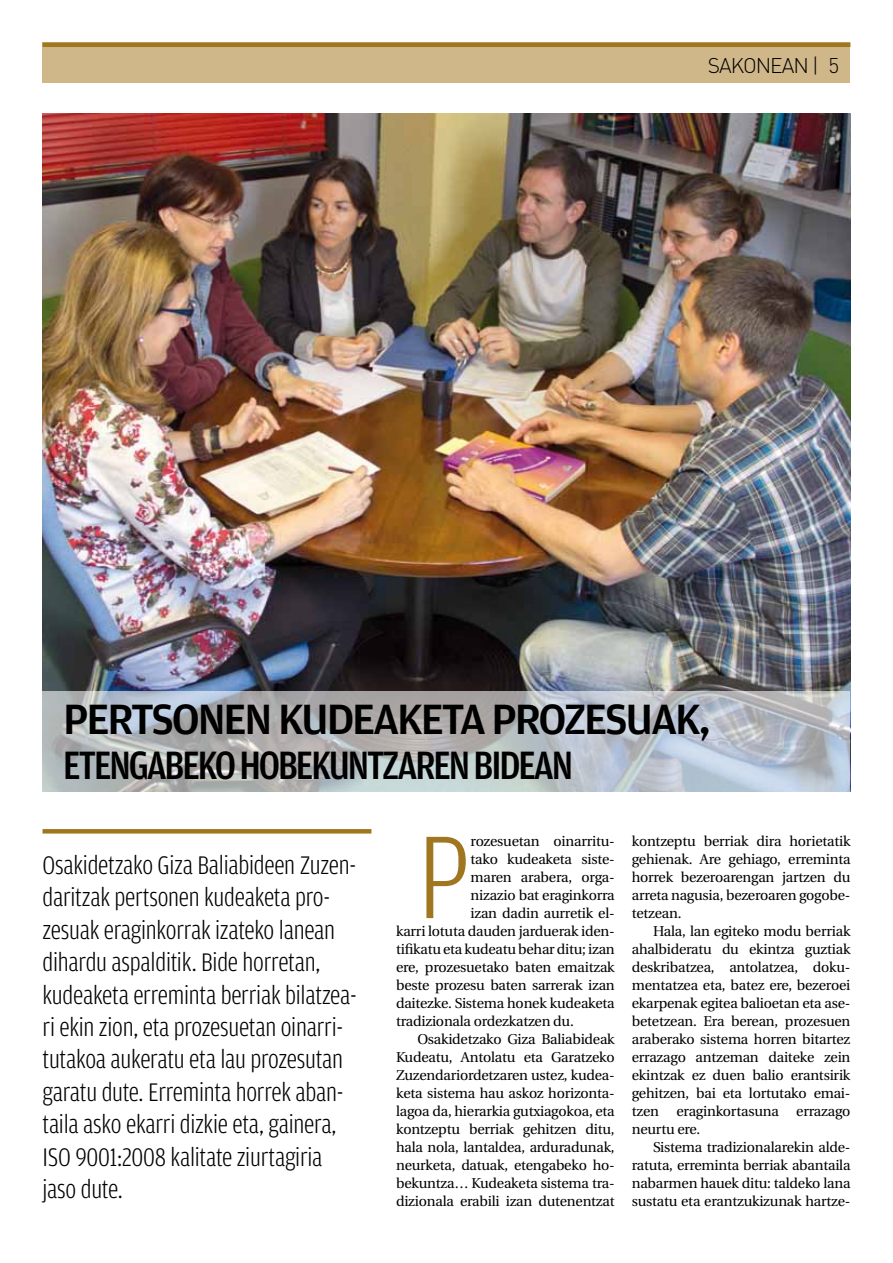
<style>
.page{position:relative;width:893px;height:1263px;background:#fff}
.page>*{position:absolute;margin:0;border:0;box-sizing:border-box;transform-origin:0 0}
.t1{font:300 124.8px "Amplitude Cond";color:#a07720}
.t2{font:500 45px "Amplitude";letter-spacing:-.05em;color:#000}
.t3{font:500 42px "Amplitude Cond";letter-spacing:-.05em;color:#000}
.t4{font:300 27px/32.4px "Amplitude Cond";letter-spacing:-.01em;color:#000}
.t5{font:300 21px "DIN";letter-spacing:-.05em;color:#000}
.t6{font:14.25px/18px "Utopia";letter-spacing:-.015em;color:#000;text-align:justify}
</style>
<div class="page">
<div style="left:43px;top:43px;width:807px;height:40px;background:#d0b789"></div>
<hr style="left:43px;top:43px;width:807px;height:4px;background:#a07720">
<img style="left:43px;top:113px;width:807px;height:578px">
<svg style="left:43px;top:829px;width:328px;height:4px"></svg>
<svg style="left:43px;top:691px;width:807px;height:101px;background:#b6bbc0"></svg>
<h3 class="t5" style="left:708px;top:52px;width:133px">SAKONEAN | 5</h3>
<h2 class="t2" style="left:63px;top:694px;width:649px">PERTSONEN KUDEAKETA PROZESUAK,</h2>
<h3 class="t3" style="left:63px;top:743px;width:511px">ETENGABEKO HOBEKUNTZAREN BIDEAN</h3>
<p class="t4" style="left:43px;top:849px;width:316px">Osakidetzako Giza Baliabideen Zuzen&shy;daritzak pertsonen kudeaketa pro&shy;zesuak eraginkorrak izateko lanean dihardu aspalditik. Bide horretan, kudeaketa erreminta berriak bilatzea&shy;ri ekin zion, eta prozesuetan oinarri&shy;tutakoa aukeratu eta lau prozesutan garatu dute. Erreminta horrek aban&shy;taila asko ekarri dizkie eta, gainera, ISO 9001:2008 kalitate ziurtagiria jaso dute.</p>
<h1 class="t1" style="left:417px;top:810px;width:55px">P</h1>
<p class="t6" style="left:470px;top:832px;width:146px">rozesuetan oinarritu-</p>
<p class="t6" style="left:470px;top:850px;width:146px">tako kudeaketa siste-</p>
<p class="t6" style="left:470px;top:868px;width:146px">maren arabera, orga-</p>
<p class="t6" style="left:470px;top:886px;width:146px">nizazio bat eraginkorra</p>
<p class="t6" style="left:470px;top:904px;width:146px">izan dadin aurretik el-</p>
<p class="t6" style="left:396px;top:922px;width:220px">karri lotuta dauden jarduerak iden-</p>
<p class="t6" style="left:396px;top:940px;width:220px">tifikatu eta kudeatu behar ditu; izan</p>
<p class="t6" style="left:396px;top:958px;width:220px">ere, prozesuetako baten emaitzak</p>
<p class="t6" style="left:396px;top:976px;width:220px">beste prozesu baten sarrerak izan</p>
<p class="t6" style="left:396px;top:994px;width:220px">daitezke. Sistema honek kudeaketa</p>
<p class="t6" style="left:396px;top:1012px;width:179px">tradizionala ordezkatzen du.</p>
<p class="t6" style="left:417px;top:1030px;width:199px">Osakidetzako Giza Baliabideak</p>
<p class="t6" style="left:396px;top:1048px;width:220px">Kudeatu, Antolatu eta Garatzeko</p>
<p class="t6" style="left:396px;top:1066px;width:220px">Zuzendariordetzaren ustez, kudea-</p>
<p class="t6" style="left:396px;top:1084px;width:220px">keta sistema hau askoz horizonta-</p>
<p class="t6" style="left:396px;top:1102px;width:220px">lagoa da, hierarkia gutxiagokoa, eta</p>
<p class="t6" style="left:396px;top:1120px;width:220px">kontzeptu berriak gehitzen ditu,</p>
<p class="t6" style="left:396px;top:1138px;width:220px">hala nola, lantaldea, arduradunak,</p>
<p class="t6" style="left:396px;top:1156px;width:220px">neurketa, datuak, etengabeko ho-</p>
<p class="t6" style="left:396px;top:1174px;width:220px">bekuntza… Kudeaketa sistema tra-</p>
<p class="t6" style="left:396px;top:1192px;width:220px">dizionala erabili izan dutenentzat</p>
<p class="t6" style="left:632px;top:832px;width:220px">kontzeptu berriak dira horietatik gehienak. Are gehiago, erreminta horrek bezeroarengan jartzen du arreta nagusia, bezeroaren gogobe&shy;tetzean.</p>
<p class="t6" style="left:632px;top:922px;width:220px;text-indent:21px">Hala, lan egiteko modu berriak ahalbideratu du ekintza guztiak deskribatzea, antolatzea, doku&shy;mentatzea eta, batez ere, bezeroei ekarpenak egitea balioetan eta ase&shy;betetzean. Era berean, prozesuen araberako sistema horren bitartez errazago antzeman daiteke zein ekintzak ez duen balio erantsirik gehitzen, bai eta lortutako emai&shy;tzen eraginkortasuna errazago neurtu ere.</p>
<p class="t6" style="left:632px;top:1138px;width:220px;text-indent:21px">Sistema tradizionalarekin alde&shy;ratuta, erreminta berriak abantaila nabarmen hauek ditu: taldeko lana sustatu eta erantzukizunak hartze-</p>
</div>
